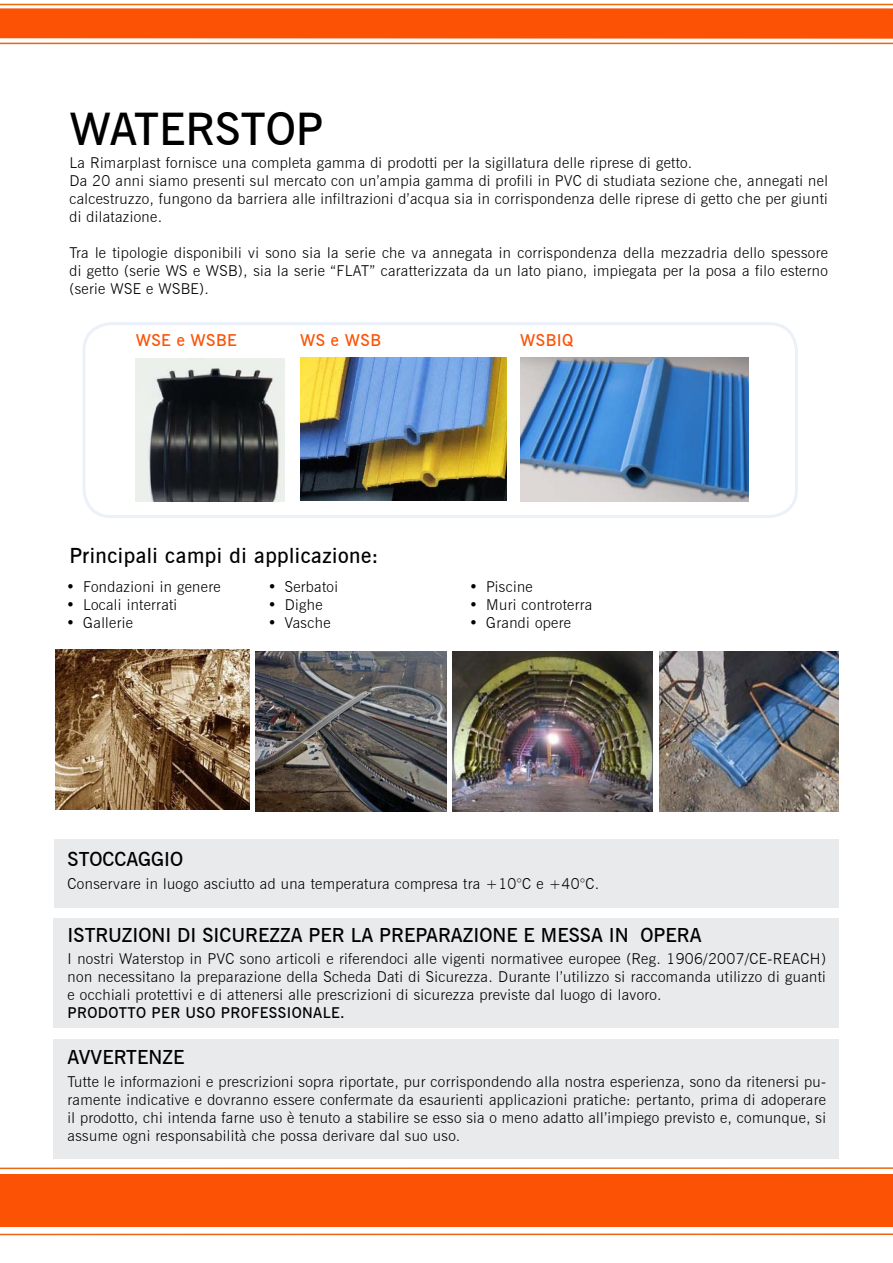
<style>
.page{position:relative;width:893px;height:1263px;background:#fff}
.page>*{position:absolute;margin:0;border:0;box-sizing:border-box;transform-origin:0 0}
.t1{font:600 45px "News Gothic BT";color:#000}
.t2{font:600 21px "News Gothic BT";letter-spacing:.025em;color:#000}
.t3{font:600 19.5px "News Gothic BT";color:#000}
.t4{font:600 16.5px "News Gothic BT";letter-spacing:.025em;color:#fc5205}
.t5{font:300 15px/18px "News Gothic BT";letter-spacing:.025em;color:#000;text-align:justify}
.t6{font:600 15px "News Gothic BT";letter-spacing:.025em;color:#000}
</style>
<div class="page">
<div style="left:54px;top:839px;width:785px;height:69px;background:#e9eaeb"></div>
<div style="left:54px;top:918px;width:785px;height:110px;background:#e9eaeb"></div>
<div style="left:54px;top:1039px;width:785px;height:120px;background:#e9eaeb"></div>
<svg style="left:0;top:4px;width:893px;height:40px"></svg>
<div style="left:0;top:8px;width:893px;height:31px;background:#fc5205"></div>
<svg style="left:0;top:1167px;width:893px;height:69px"></svg>
<div style="left:83px;top:322px;width:715px;height:196px;border:3px solid #ebf0f9;border-radius:27px"></div>
<img style="left:255px;top:651px;width:191px;height:160px">
<img style="left:659px;top:651px;width:180px;height:160px">
<img style="left:452px;top:651px;width:201px;height:160px">
<img style="left:56px;top:649px;width:194px;height:161px">
<img style="left:136px;top:359px;width:149px;height:143px">
<img style="left:300px;top:357px;width:207px;height:144px">
<img style="left:520px;top:357px;width:228px;height:145px">
<h1 class="t1" style="left:69px;top:101px;width:256px">WATERSTOP</h1>
<p class="t5" style="left:69px;top:153px;width:760px;text-align:left">La Rimarplast fornisce una completa gamma di prodotti per la sigillatura delle riprese di getto.<br>Da 20 anni siamo presenti sul mercato con un’ampia gamma di profili in PVC di studiata sezione che, annegati nel calcestruzzo, fungono da barriera alle infiltrazioni d’acqua sia in corrispondenza delle riprese di getto che per giunti di dilatazione.</p>
<p class="t5" style="left:69px;top:243px;width:760px">Tra le tipologie disponibili vi sono sia la serie che va annegata in corrispondenza della mezzadria dello spessore di getto (serie WS e WSB), sia la serie “FLAT” caratterizzata da un lato piano, impiegata per la posa a filo esterno (serie WSE e WSBE).</p>
<p class="t4" style="left:136px;top:330px;width:103px">WSE e WSBE</p>
<p class="t4" style="left:300px;top:330px;width:83px">WS e WSB</p>
<p class="t4" style="left:520px;top:330px;width:55px">WSBIQ</p>
<h2 class="t2" style="left:69px;top:543px;width:311px">Principali campi di applicazione:</h2>
<p class="t5" style="left:66px;top:577px;width:156px">• Fondazioni in genere</p>
<p class="t5" style="left:66px;top:595px;width:113px">• Locali interrati</p>
<p class="t5" style="left:66px;top:613px;width:68px">• Gallerie</p>
<p class="t5" style="left:268px;top:577px;width:72px">• Serbatoi</p>
<p class="t5" style="left:268px;top:595px;width:56px">• Dighe</p>
<p class="t5" style="left:268px;top:613px;width:64px">• Vasche</p>
<h3 class="t3" style="left:68px;top:847px;width:117px">STOCCAGGIO</h3>
<p class="t5" style="left:469px;top:577px;width:65px">• Piscine</p>
<p class="t5" style="left:469px;top:595px;width:124px">• Muri controterra</p>
<p class="t5" style="left:469px;top:613px;width:103px">• Grandi opere</p>
<p class="t5" style="left:68px;top:875px;width:533px">Conservare in luogo asciutto ad una temperatura compresa tra +10°C e +40°C.</p>
<h3 class="t3" style="left:68px;top:923px;width:635px">ISTRUZIONI DI SICUREZZA PER LA PREPARAZIONE E M ESSA IN OPERA</h3>
<p class="t5" style="left:68px;top:949px;width:760px">I nostri Waterstop in PVC sono articoli e riferendoci alle vigenti normativee europee (Reg. 1906/2007/CE-REACH) non necessitano la preparazione della Scheda Dati di Sicurezza. Durante l’utilizzo si raccomanda utilizzo di guanti e occhiali protettivi e di attenersi alle prescrizioni di sicurezza previste dal luogo di lavoro.</p>
<p class="t6" style="left:68px;top:1003px;width:279px">PRODOTTO PER USO PROFESSIONALE.</p>
<h3 class="t3" style="left:68px;top:1045px;width:118px">AVVERTENZE</h3>
<p class="t5" style="left:68px;top:1073px;width:760px">Tutte le informazioni e prescrizioni sopra riportate, pur corrispondendo alla nostra esperienza, sono da ritenersi pu&shy;ramente indicative e dovranno essere confermate da esaurienti applicazioni pratiche: pertanto, prima di adoperare il prodotto, chi intenda farne uso è tenuto a stabilire se esso sia o meno adatto all’impiego previsto e, comunque, si assume ogni responsabilità che possa derivare dal suo uso.</p>
</div>
